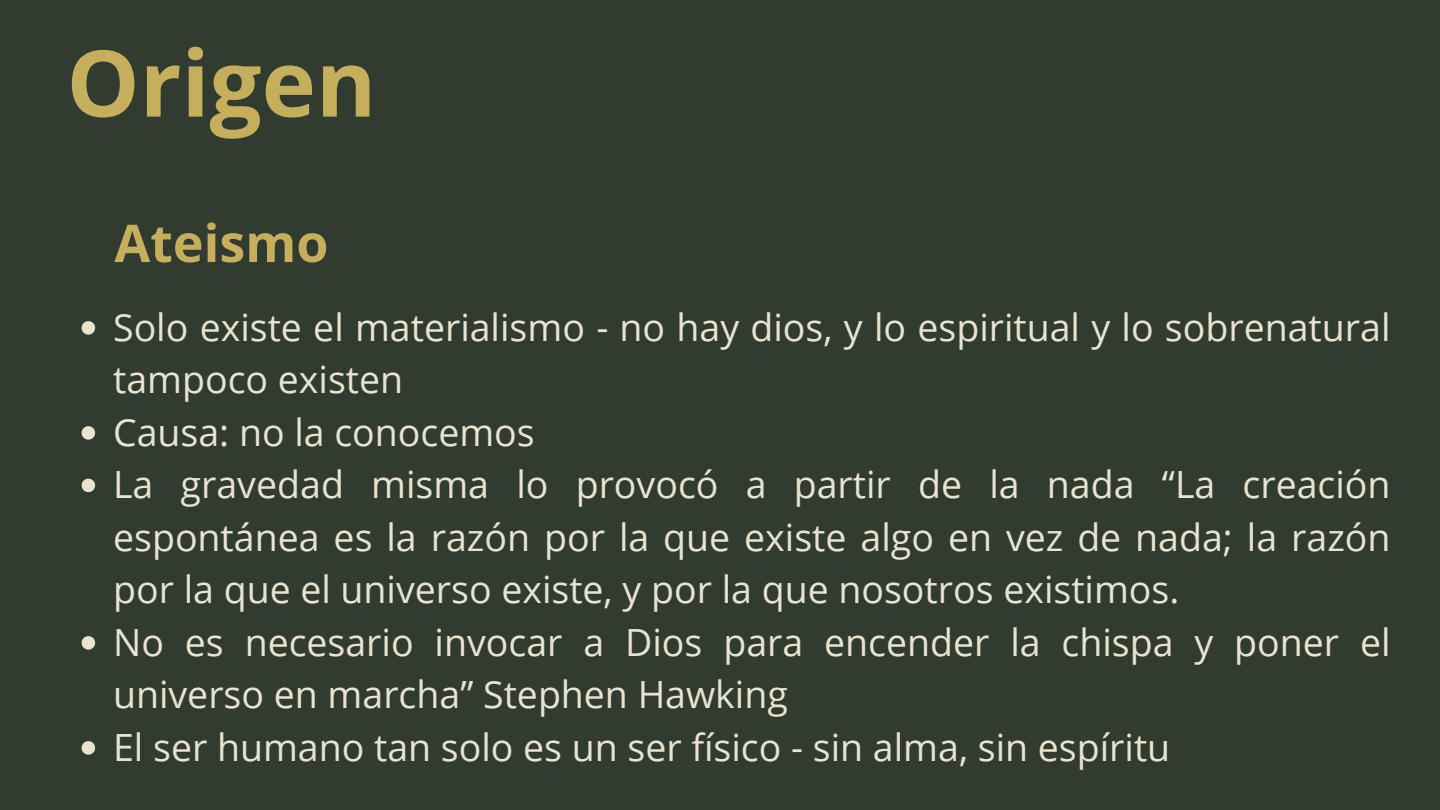
<style>
.page{position:relative;width:1440px;height:810px;background:#313b2f}
.page>*{position:absolute;margin:0;border:0;box-sizing:border-box;transform-origin:0 0}
.t1{font:700 92px "Open Sans";color:#c5af5c}
.t2{font:700 52px "Open Sans";color:#c5af5c}
.t3{font:37.5px/52.5px "Open Sans";color:#e9e3d0}
</style>
<div class="page">
<svg style="left:82px;top:321px;width:13px;height:14px"></svg>
<svg style="left:82px;top:426px;width:13px;height:14px"></svg>
<svg style="left:82px;top:479px;width:13px;height:13px"></svg>
<svg style="left:82px;top:636px;width:13px;height:14px"></svg>
<svg style="left:82px;top:741px;width:13px;height:14px"></svg>
<h1 class="t1" style="left:67px;top:18px;width:311px">Origen</h1>
<h2 class="t2" style="left:114px;top:207px;width:216px">Ateismo</h2>
<p class="t3" style="left:113px;top:300px;width:1279px">Solo existe el materialismo - no hay dios, y lo espiritual y lo sobrenatural tampoco existen</p>
<p class="t3" style="left:113px;top:405px;width:423px">Causa: no la conocemos</p>
<p class="t3" style="left:113px;top:457px;width:1279px;text-align:justify">La gravedad misma lo provocó a partir de la nada “La creación espontánea es la razón por la que existe algo en vez de nada; la razón por la que el universo existe, y por la que nosotros existimos.</p>
<p class="t3" style="left:113px;top:615px;width:1279px">No es necesario invocar a Dios para encender la chispa y poner el universo en marcha” Stephen Hawking</p>
<p class="t3" style="left:113px;top:720px;width:1059px">El ser humano tan solo es un ser físico - sin alma, sin espíritu</p>
</div>
